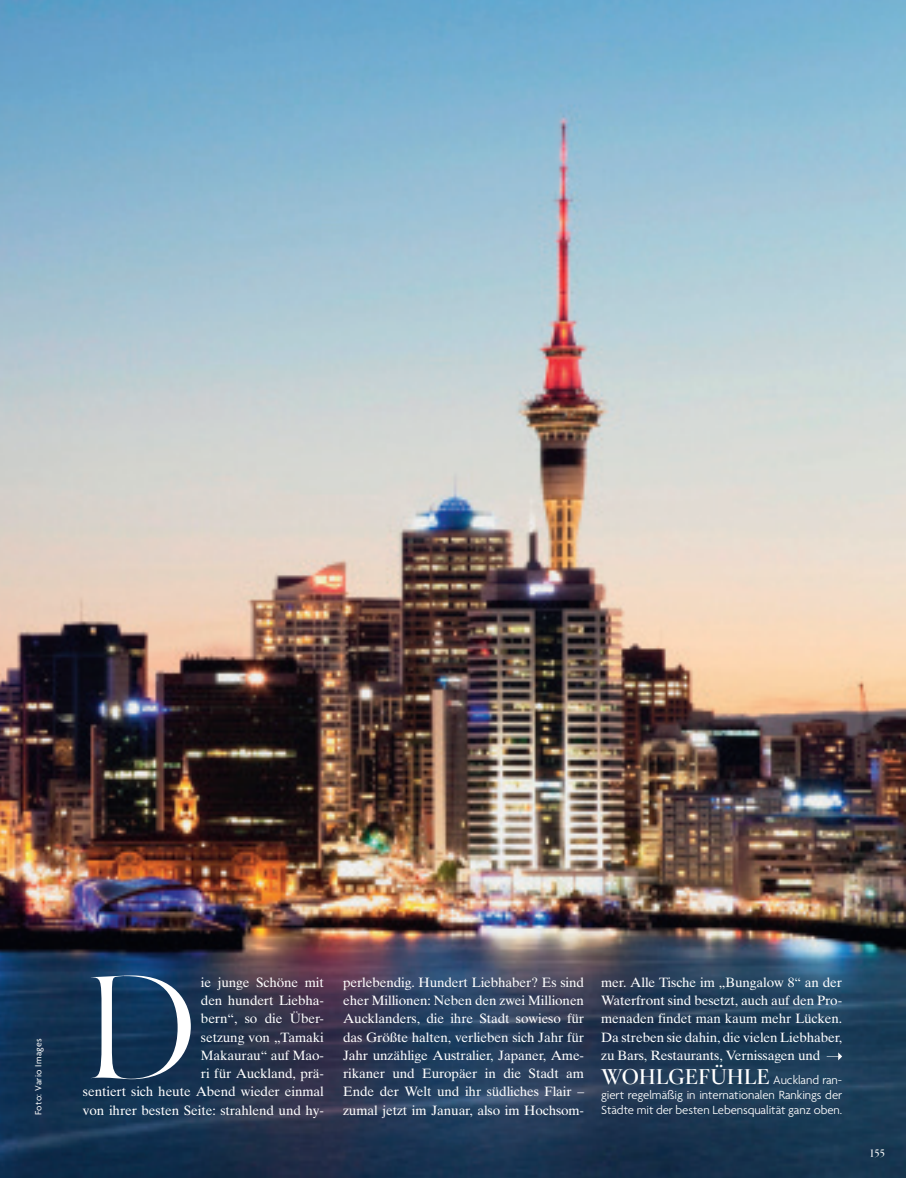
<style>
.page{position:relative;width:906px;height:1178px;background:#fff}
.page>*{position:absolute;margin:0;border:0;box-sizing:border-box;transform-origin:0 0}
.t1{font:133.2px "Throhand Std Pen";color:#fff}
.Lt{font:13.5px/18.3px "Times Ten";letter-spacing:-.01em;color:#fff;text-align:justify}
.BU_medium{font:300 12.75px/15px "Agenda";letter-spacing:-.005em;color:#fff;text-align:justify}
.t2{font:10.5px "Hoefler Titling Semibold SC";color:#fff}
.t3{font:9.75px "Agenda";letter-spacing:.03em;color:#fff}
.s1{font-family:"Hoefler Titling";font-weight:700;font-size:21px}
</style>
<div class="page">
<img style="left:0;top:0;width:906px;height:1178px">
<svg style="left:826px;top:1052px;width:16px;height:8px"></svg>
<p class="t3" style="left:33px;top:1115px;width:78px;rotate:-90deg">Foto: Vario Images</p>
<p class="t1" style="left:84px;top:940px;width:114px">D</p>
<p class="Lt" style="left:343px;top:973px;width:242px">perlebendig. Hundert Liebhaber? Es sind eher Millionen: Neben den zwei Millionen Aucklanders, die ihre Stadt sowieso für das Größte halten, verlieben sich Jahr für Jahr unzählige Australier, Japaner, Ame&shy;rikaner und Europäer in die Stadt am Ende der Welt und ihr südliches Flair – zumal jetzt im Januar, also im Hochsom-</p>
<p class="Lt" style="left:83px;top:973px;width:242px;text-align:right">ie junge Schöne mit<br>den hundert Liebha-<br>bern“, so die Über-<br>setzung von „Tamaki<br>Makaurau“ auf Mao-<br>ri für Auckland, prä-<br>sentiert sich heute Abend wieder einmal von ihrer besten Seite: strahlend und hy-</p>
<p class="Lt" style="left:601px;top:973px;width:242px">mer. Alle Tische im „Bungalow 8“ an der Waterfront sind besetzt, auch auf den Pro&shy;menaden findet man kaum mehr Lücken.<br>Da streben sie dahin, die vielen Liebhaber, zu Bars, Restaurants, Vernissagen und</p>
<p class="BU_medium" style="left:601px;top:1072px;width:242px"><span class="s1">WOHLGEFÜHLE</span> Auckland ran&shy;giert regelmäßig in internationalen Rankings der Städte mit der besten Lebensqualität ganz oben.</p>
<p class="t2" style="left:870px;top:1146px;width:16px">155</p>
</div>
